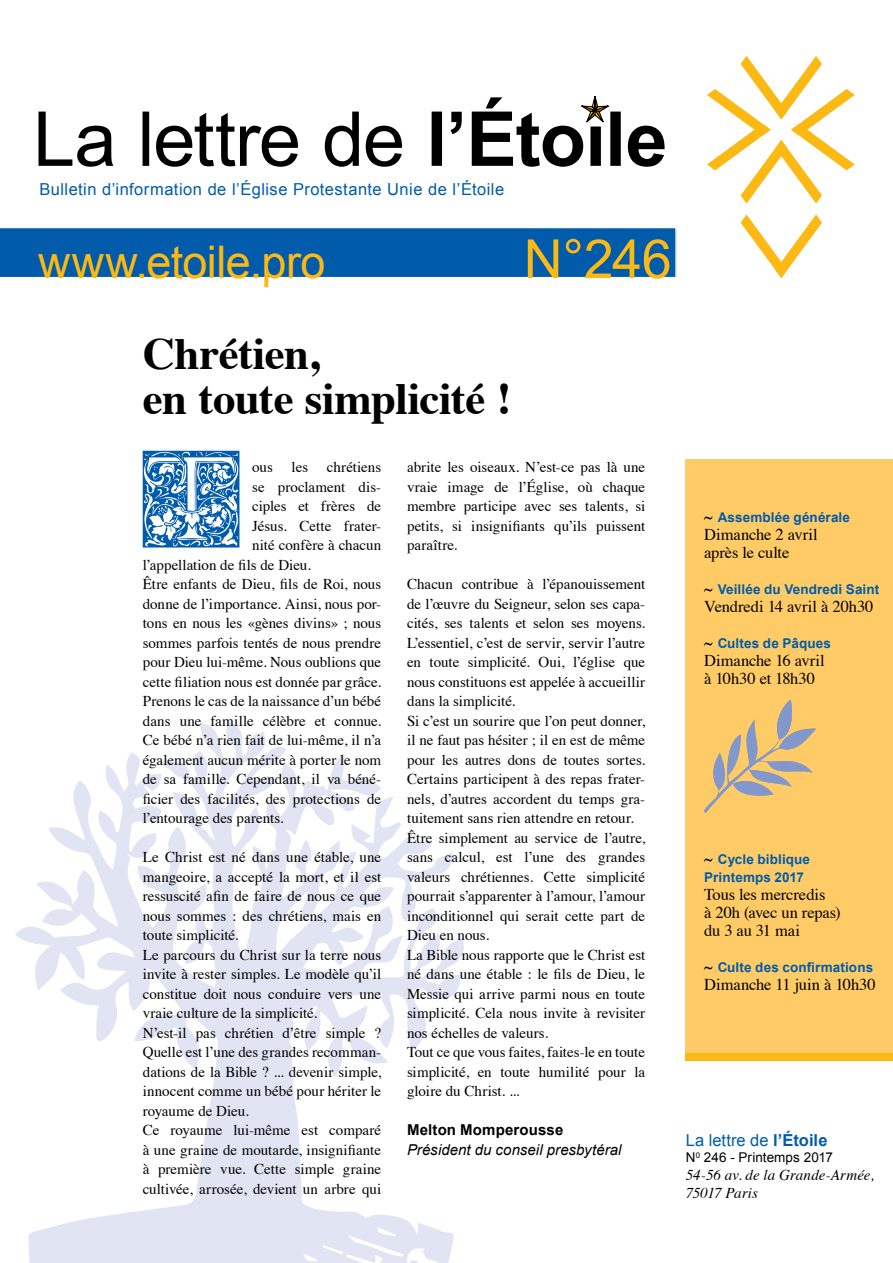
<style>
.page{position:relative;width:893px;height:1263px;background:#fff}
.page>*{position:absolute;margin:0;border:0;box-sizing:border-box;transform-origin:0 0}
.t1{font:54px "Arial";color:#fdb913}
.t2{font:45px "Arial";letter-spacing:-.01em;color:#fdb913}
.t3{font:700 44.55px/45px "Times";letter-spacing:-.01em;color:#000}
.t4{font:16.5px/18px "Times";letter-spacing:-.005em;color:#000}
.t5{font:16.5px "Arial";letter-spacing:.025em;color:#005baa}
.t6{font:16.5px "Arial";color:#005baa}
.t7{font:15px/19.5px "Times";color:#000}
.t8{font:italic 15px/18px "Times";letter-spacing:.005em;color:#000}
.t9{font:italic 15px "Arial";color:#000}
.t10{font:700 15px "Arial";letter-spacing:.01em;color:#000}
.t11{font:700 13.5px/18px "Arial";letter-spacing:.01em;color:#005baa}
.t12{font:13.5px "Arial";letter-spacing:.005em;color:#000}
.s1{font-family:"Times";font-size:15px;color:#000}
.s2{font-weight:700}
</style>
<div class="page">
<svg style="left:15px;top:720px;width:449px;height:543px"></svg>
<div style="left:686px;top:459px;width:207px;height:594px;background:#ffcb66"></div>
<div style="left:686px;top:1053px;width:207px;height:7px;background:#fdb913"></div>
<svg style="left:0;top:227px;width:677px;height:51px;background:#0c62ae"></svg>
<svg style="left:707px;top:56px;width:148px;height:222px"></svg>
<svg style="left:704px;top:699px;width:112px;height:114px"></svg>
<svg style="left:39px;top:96px;width:626px;height:71px"></svg>
<svg style="left:143px;top:451px;width:96px;height:96px"></svg>
<p class="t5" style="left:39px;top:178px;width:466px">Bulletin d’information de l’Église Protestante Unie de l’Étoile</p>
<h2 class="t2" style="left:38px;top:233px;width:289px">www.etoile.pro</h2>
<h1 class="t1" style="left:524px;top:224px;width:150px">N°246</h1>
<h3 class="t3" style="left:143px;top:327px;width:371px">Chrétien,<br>en toute simplicité !</h3>
<p class="t7" style="left:252px;top:456px;width:131px">ous les chrétiens</p>
<p class="t7" style="left:252px;top:475px;width:131px">se proclament dis-</p>
<p class="t7" style="left:252px;top:495px;width:130px">ciples et frères de</p>
<p class="t7" style="left:252px;top:514px;width:131px">Jésus. Cette frater-</p>
<p class="t7" style="left:252px;top:534px;width:131px">nité confère à chacun</p>
<p class="t7" style="left:143px;top:553px;width:170px">l’appellation de fils de Dieu.</p>
<p class="t7" style="left:143px;top:573px;width:240px">Être enfants de Dieu, fils de Roi, nous</p>
<p class="t7" style="left:143px;top:592px;width:240px">donne de l’importance. Ainsi, nous por-</p>
<p class="t7" style="left:143px;top:612px;width:240px">tons en nous les «gènes divins» ; nous</p>
<p class="t7" style="left:143px;top:631px;width:240px">sommes parfois tentés de nous prendre</p>
<p class="t7" style="left:143px;top:651px;width:240px">pour Dieu lui-même. Nous oublions que</p>
<p class="t7" style="left:143px;top:670px;width:240px">cette filiation nous est donnée par grâce.</p>
<p class="t7" style="left:143px;top:690px;width:240px">Prenons le cas de la naissance d’un bébé</p>
<p class="t7" style="left:143px;top:709px;width:240px">dans une famille célèbre et connue.</p>
<p class="t7" style="left:143px;top:729px;width:240px">Ce bébé n’a rien fait de lui-même, il n’a</p>
<p class="t7" style="left:143px;top:748px;width:240px">également aucun mérite à porter le nom</p>
<p class="t7" style="left:143px;top:768px;width:240px">de sa famille. Cependant, il va béné-</p>
<p class="t7" style="left:143px;top:787px;width:240px">ficier des facilités, des protections de</p>
<p class="t7" style="left:143px;top:807px;width:142px">l’entourage des parents.</p>
<p class="t7" style="left:143px;top:846px;width:240px">Le Christ est né dans une étable, une mangeoire, a accepté la mort, et il est ressuscité afin de faire de nous ce que nous sommes : des chrétiens, mais en toute simplicité.<br>Le parcours du Christ sur la terre nous invite à rester simples. Le modèle qu’il constitue doit nous conduire vers une vraie culture de la simplicité.<br>N’est-il pas chrétien d’être simple ?<br>Quelle est l’une des grandes recomman&shy;dations de la Bible ? ... devenir simple, innocent comme un bébé pour hériter le royaume de Dieu.<br>Ce royaume lui-même est comparé à une graine de moutarde, insignifiante à première vue. Cette simple graine cultivée, arrosée, devient un arbre qui</p>
<p class="t7" style="left:407px;top:456px;width:240px;text-align:justify">abrite les oiseaux. N’est-ce pas là une vraie image de l’Église, où chaque membre participe avec ses talents, si petits, si insignifiants qu’ils puissent paraître.</p>
<p class="t7" style="left:407px;top:573px;width:240px">Chacun contribue à l’épanouissement de l’œuvre du Seigneur, selon ses capa&shy;cités, ses talents et selon ses moyens.<br>L’essentiel, c’est de servir, servir l’autre en toute simplicité. Oui, l’église que nous constituons est appelée à accueillir dans la simplicité.<br>Si c’est un sourire que l’on peut donner, il ne faut pas hésiter ; il en est de même pour les autres dons de toutes sortes.<br>Certains participent à des repas frater&shy;nels, d’autres accordent du temps gra&shy;tuitement sans rien attendre en retour.<br>Être simplement au service de l’autre, sans calcul, est l’une des grandes valeurs chrétiennes. Cette simplicité pourrait s’apparenter à l’amour, l’amour inconditionnel qui serait cette part de Dieu en nous.<br>La Bible nous rapporte que le Christ est né dans une étable : le fils de Dieu, le Messie qui arrive parmi nous en toute simplicité. Cela nous invite à revisiter nos échelles de valeurs.<br>Tout ce que vous faites, faites-le en toute simplicité, en toute humilité pour la gloire du Christ. ...</p>
<p class="t10" style="left:407px;top:1120px;width:158px">Melton Momperousse</p>
<p class="t9" style="left:407px;top:1139px;width:216px">Président du conseil presbytéral</p>
<p class="t11" style="left:704px;top:509px;width:147px"><span class="s1">~</span> Assemblée générale</p>
<p class="t4" style="left:704px;top:524px;width:115px">Dimanche 2 avril après le culte</p>
<p class="t11" style="left:704px;top:581px;width:177px"><span class="s1">~</span> Veillée du Vendredi Saint</p>
<p class="t4" style="left:704px;top:596px;width:171px">Vendredi 14 avril à 20h30</p>
<p class="t11" style="left:704px;top:635px;width:128px"><span class="s1">~</span> Cultes de Pâques</p>
<p class="t4" style="left:704px;top:650px;width:122px">Dimanche 16 avril à 10h30 et 18h30</p>
<p class="t11" style="left:704px;top:851px;width:107px"><span class="s1">~</span> Cycle biblique<br>Printemps 2017</p>
<p class="t4" style="left:704px;top:884px;width:138px">Tous les mercredis<br>à 20h (avec un repas) du 3 au 31 mai</p>
<p class="t11" style="left:704px;top:959px;width:171px"><span class="s1">~</span> Culte des confirmations</p>
<p class="t4" style="left:704px;top:974px;width:173px">Dimanche 11 juin à 10h30</p>
<p class="t6" style="left:686px;top:1129px;width:143px">La lettre de <span class="s2">l’Étoile</span></p>
<p class="t12" style="left:686px;top:1148px;width:149px">N<sup>0</sup> 246 - Printemps 2017</p>
<p class="t8" style="left:686px;top:1165px;width:190px">54-56 av. de la Grande-Armée,<br>75017 Paris</p>
</div>
